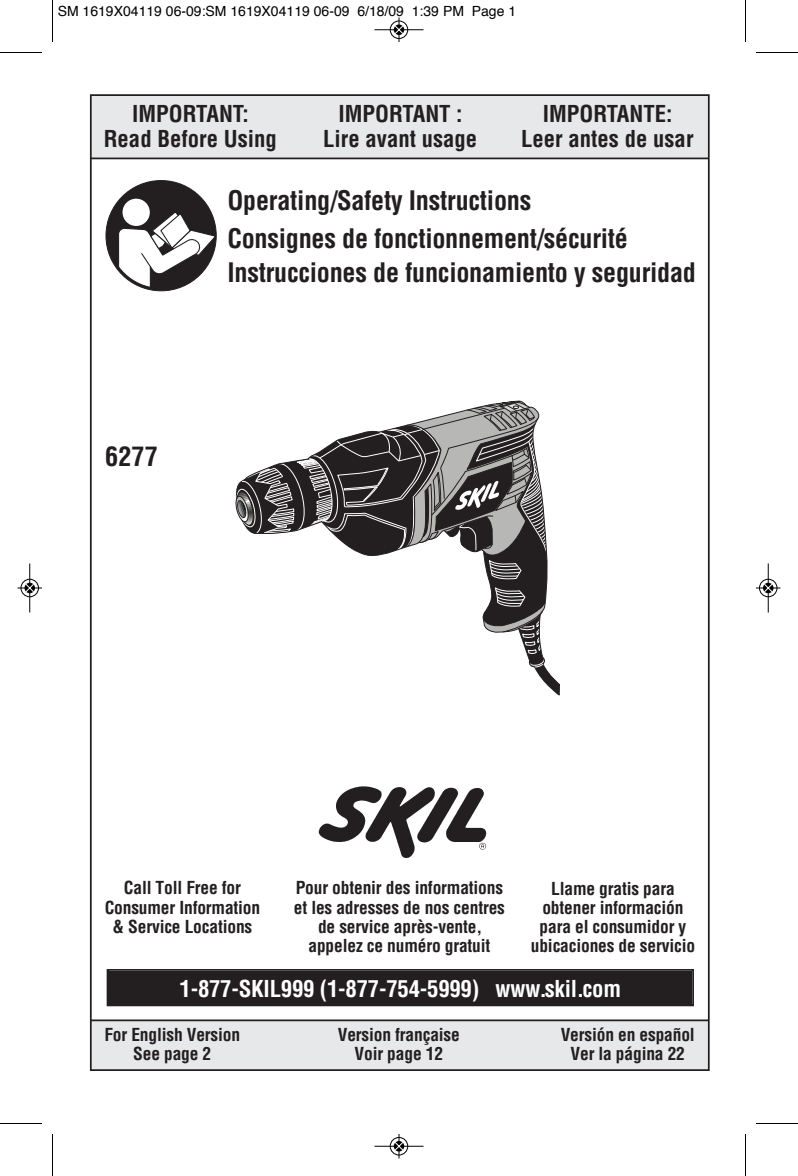
<style>
.page{position:relative;width:798px;height:1176px;background:#fff}
.page>*{position:absolute;margin:0;border:0;box-sizing:border-box;transform-origin:0 0}
.t1{font:700 condensed 26.25px/38.1px "Helvetica";letter-spacing:-.01em;color:#231f20}
.t2{font:700 condensed 22.75px "Helvetica";color:#231f20}
.t3{font:700 condensed 22.75px "Helvetica";letter-spacing:-.01em;color:#fff}
.t4{font:700 condensed 17.5px/19.2px "Helvetica";letter-spacing:-.01em;color:#231f20;text-align:center}
.t5{font:14px "Helvetica";color:#000}
</style>
<div class="page">
<div style="left:91px;top:96px;width:617px;height:63px;background:#e7e8e9"></div>
<div style="left:91px;top:1021px;width:616px;height:49px;background:#e7e8e9"></div>
<div style="left:106px;top:181px;width:110px;height:110px;background:#231f20;border-radius:50%"></div>
<div style="left:123px;top:199px;width:27px;height:27px;background:#fff;border-radius:50%"></div>
<svg style="left:118px;top:210px;width:99px;height:79px"></svg>
<div style="left:108px;top:971px;width:584px;height:34px;background:#231f20"></div>
<div style="left:107px;top:969px;width:587px;height:37px;border:2px solid #231f20"></div>
<svg style="left:235px;top:400px;width:325px;height:296px"></svg>
<hr style="left:90px;top:1019px;width:618px;height:2px;background:#231f20">
<hr style="left:90px;top:158px;width:619px;height:1px;background:#231f20">
<img style="left:318px;top:786px;width:169px;height:72px">
<hr style="left:52px;top:0;width:1px;height:42px;background:#000">
<hr style="left:0;top:52px;width:42px;height:1px;background:#000">
<hr style="left:745px;top:0;width:1px;height:42px;background:#000">
<hr style="left:756px;top:52px;width:42px;height:1px;background:#000">
<hr style="left:52px;top:1134px;width:1px;height:42px;background:#000">
<hr style="left:0;top:1123px;width:42px;height:1px;background:#000">
<hr style="left:745px;top:1134px;width:1px;height:42px;background:#000">
<hr style="left:756px;top:1123px;width:42px;height:1px;background:#000">
<div style="left:390px;top:20px;width:18px;height:19px;border:1px solid #fff;border-radius:50%"></div>
<hr style="left:374px;top:29px;width:50px;height:1px;background:#000">
<div style="left:390px;top:21px;width:18px;height:18px;border:1px solid #000;border-radius:50%"></div>
<svg style="left:395px;top:18px;width:8px;height:24px"></svg>
<div style="left:390px;top:1137px;width:18px;height:19px;border:1px solid #fff;border-radius:50%"></div>
<hr style="left:374px;top:1146px;width:50px;height:1px;background:#000">
<div style="left:390px;top:1137px;width:18px;height:18px;border:1px solid #000;border-radius:50%"></div>
<svg style="left:395px;top:1134px;width:8px;height:24px"></svg>
<div style="left:20px;top:579px;width:19px;height:18px;border:1px solid #fff;border-radius:50%"></div>
<hr style="left:29px;top:564px;width:1px;height:48px;background:#000">
<div style="left:21px;top:579px;width:18px;height:18px;border:1px solid #000;border-radius:50%"></div>
<svg style="left:18px;top:584px;width:24px;height:8px"></svg>
<div style="left:759px;top:579px;width:19px;height:18px;border:1px solid #fff;border-radius:50%"></div>
<hr style="left:768px;top:564px;width:1px;height:48px;background:#000">
<div style="left:759px;top:579px;width:18px;height:18px;border:1px solid #000;border-radius:50%"></div>
<svg style="left:756px;top:584px;width:24px;height:8px"></svg>
<p class="t5" style="left:58px;top:5px;width:460px">SM 1619X04119 06-09:SM 1619X04119 06-09 6/18/09 1:39 PM Page 1</p>
<h2 class="t2" style="left:132px;top:101px;width:118px">IMPORTANT:</h2>
<h2 class="t2" style="left:339px;top:101px;width:126px">IMPORTANT :</h2>
<h2 class="t2" style="left:543px;top:101px;width:131px">IMPORTANTE:</h2>
<h2 class="t2" style="left:104px;top:125px;width:175px">Read Before Using</h2>
<h2 class="t2" style="left:323px;top:125px;width:156px">Lire avant usage</h2>
<h2 class="t2" style="left:521px;top:125px;width:174px">Leer antes de usar</h2>
<h1 class="t1" style="left:105px;top:438px;width:54px">6277</h1>
<h1 class="t1" style="left:227px;top:182px;width:402px">Operating/Safety Instructions<br>Consignes de fonctionnement/sécurité</h1>
<h1 class="t1" style="left:227px;top:254px;width:470px">Instrucciones de funcionamiento y seguridad</h1>
<p class="t4" style="left:105px;top:879px;width:157px">Call Toll Free for<br>Consumer Information &amp; Service Locations</p>
<p class="t4" style="left:294px;top:879px;width:213px">Pour obtenir des informations et les adresses de nos centres de service après-vente, appelez ce numéro gratuit</p>
<p class="t4" style="left:531px;top:879px;width:166px">Llame gratis para obtener información para el consumidor y ubicaciones de servicio</p>
<h2 class="t3" style="left:180px;top:975px;width:443px">1-877-SKIL999 (1-877-754-5999) www.skil.com</h2>
<p class="t4" style="left:104px;top:1025px;width:137px">For English Version</p>
<p class="t4" style="left:338px;top:1025px;width:124px">Version française</p>
<p class="t4" style="left:561px;top:1025px;width:136px">Versión en español</p>
<p class="t4" style="left:133px;top:1045px;width:80px">See page 2</p>
<p class="t4" style="left:355px;top:1045px;width:90px">Voir page 12</p>
<p class="t4" style="left:571px;top:1045px;width:116px">Ver la página 22</p>
</div>
